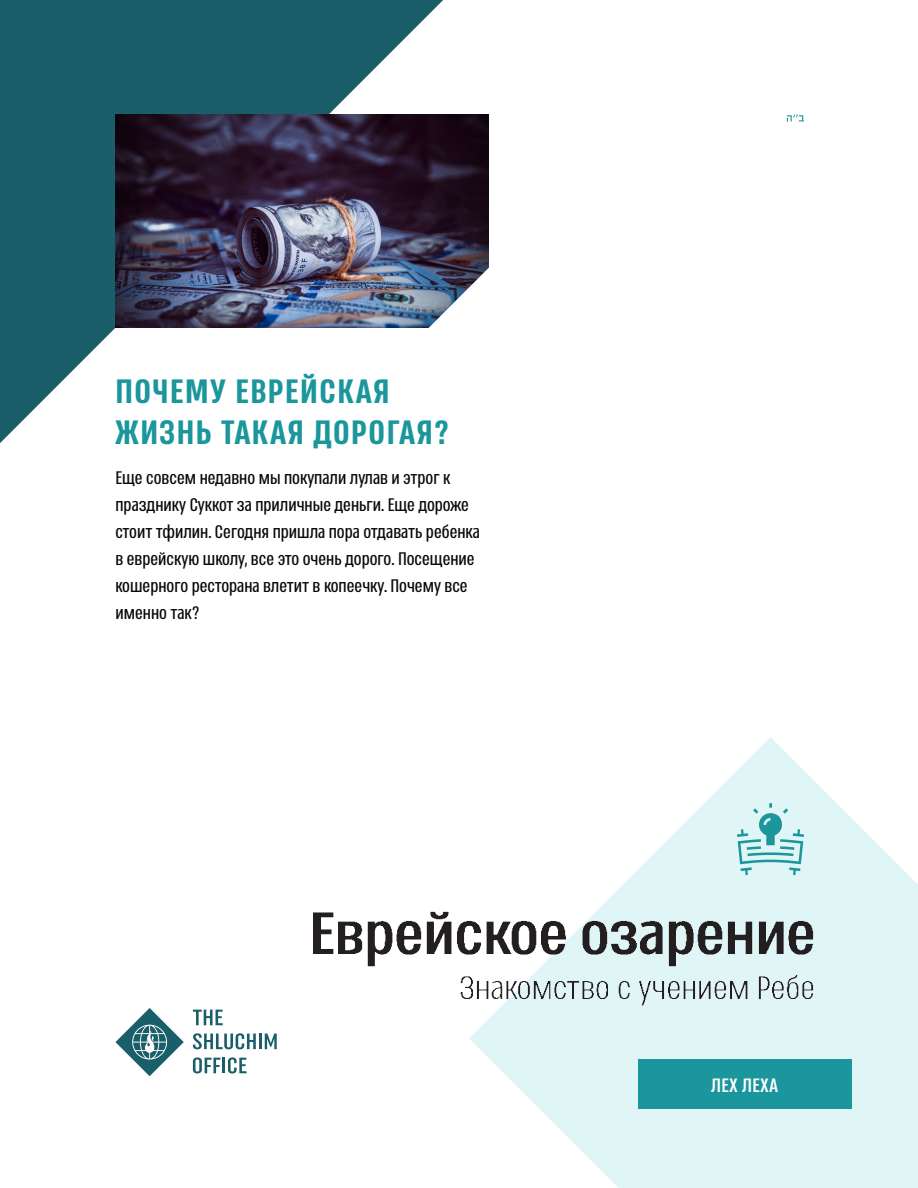
<style>
.page{position:relative;width:918px;height:1188px;background:#fff}
.page>*{position:absolute;margin:0;border:0;box-sizing:border-box;transform-origin:0 0}
.t1{font:600 39px/40.5px "Almoni Tzar M Lv 5 AAA";letter-spacing:.04em;color:#1a969c}
.השם_של_הפרשה_רוסית{font:500 22.35px "Almoni Tzar M Lv 5 AAA";letter-spacing:.02em;color:#fff}
.t2{font:21px/27px "Almoni Tzar M Lv 5 AAA";color:#0a0908}
</style>
<div class="page">
<svg style="left:469px;top:737px;width:449px;height:451px;fill:#e0f5f5"></svg>
<svg style="left:115px;top:1008px;width:69px;height:68px"></svg>
<svg style="left:193px;top:1010px;width:30px;height:15px"></svg>
<svg style="left:193px;top:1033px;width:63px;height:16px"></svg>
<hr style="left:259px;top:1034px;width:3px;height:15px;background:#1a5e69">
<svg style="left:265px;top:1036px;width:12px;height:13px"></svg>
<svg style="left:193px;top:1057px;width:27px;height:17px"></svg>
<hr style="left:222px;top:1058px;width:3px;height:15px;background:#1a5e69">
<svg style="left:228px;top:1057px;width:19px;height:17px"></svg>
<svg style="left:0;top:0;width:443px;height:443px;fill:#1a5e69"></svg>
<svg style="left:787px;top:115px;width:17px;height:6px"></svg>
<svg style="left:737px;top:803px;width:67px;height:72px"></svg>
<img style="left:115px;top:115px;width:373px;height:213px">
<svg style="left:415px;top:254px;width:74px;height:160px"></svg>
<img style="left:232px;top:897px;width:647px;height:139px">
<div style="left:638px;top:1060px;width:214px;height:49px;background:#1a969c"></div>
<p class="t1" style="left:115px;top:370px;width:335px">ПОЧЕМУ ЕВРЕЙСКАЯ<br>ЖИЗНЬ ТАКАЯ ДОРОГАЯ?</p>
<p class="t2" style="left:115px;top:464px;width:366px">Еще совсем недавно мы покупали лулав и этрог к празднику Суккот за приличные деньги. Еще дороже стоит тфилин. Сегодня пришла пора отдавать ребенка в еврейскую школу, все это очень дорого. Посещение кошерного ресторана влетит в копеечку. Почему все именно так?</p>
<p class="השם_של_הפרשה_רוסית" style="left:711px;top:1071px;width:68px">ЛЕХ ЛЕХА</p>
</div>
